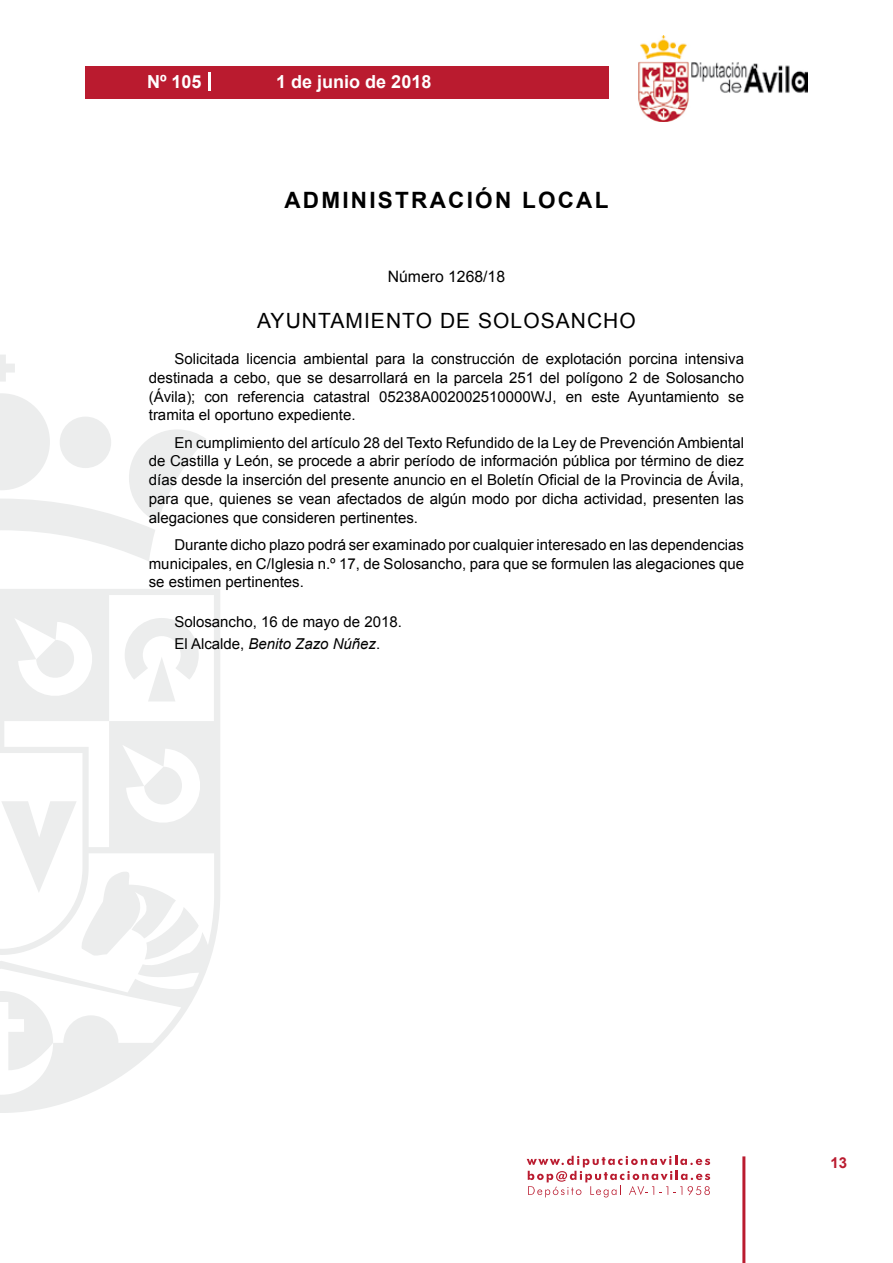
<style>
.page{position:relative;width:893px;height:1263px;background:#fff}
.page>*{position:absolute;margin:0;border:0;box-sizing:border-box;transform-origin:0 0}
.t1{font:700 22.5px "Arial";letter-spacing:.1em;color:#000}
.t2{font:21px "Arial";letter-spacing:.05em;color:#000}
.t3{font:700 18px "Arial";color:#fff}
.t4{font:15.75px "Arial";color:#000}
.t5{font:15px/18.8px "Arial";color:#000;text-align:justify}
.t6{font:700 15px "Arial";color:#ba1b2f}
.s1{font-style:italic}
</style>
<div class="page">
<svg style="left:527px;top:1156px;width:183px;height:41px"></svg>
<div style="left:85px;top:66px;width:523px;height:33px;background:#ba1b2f"></div>
<img style="left:638px;top:36px;width:170px;height:86px">
<hr style="left:742px;top:1156px;width:3px;height:107px;background:#ba1b2f">
<svg style="left:208px;top:72px;width:2px;height:18px"></svg>
<svg style="left:0;top:355px;width:15px;height:27px"></svg>
<svg style="left:0;top:393px;width:206px;height:168px"></svg>
<svg style="left:0;top:589px;width:220px;height:524px"></svg>
<svg style="left:36px;top:640px;width:40px;height:40px"></svg>
<svg style="left:125px;top:618px;width:74px;height:83px"></svg>
<svg style="left:0;top:991px;width:53px;height:79px"></svg>
<svg style="left:1px;top:767px;width:198px;height:192px"></svg>
<p class="t3" style="left:147px;top:69px;width:56px">Nº 105</p>
<p class="t3" style="left:276px;top:69px;width:157px">1 de junio de 2018</p>
<h1 class="t1" style="left:284px;top:185px;width:325px">ADMINISTRACIÓN LOCAL</h1>
<p class="t4" style="left:388px;top:266px;width:119px">Número 1268/18</p>
<h2 class="t2" style="left:257px;top:307px;width:380px">AYUNTAMIENTO DE SOLOSANCHO</h2>
<p class="t5" style="left:149px;top:350px;width:597px;text-indent:26px">Solicitada licencia ambiental para la construcción de explotación porcina intensiva destinada a cebo, que se desarrollará en la parcela 251 del polígono 2 de Solosancho (Ávila); con referencia catastral 05238A002002510000WJ, en este Ayuntamiento se tramita el oportuno expediente.</p>
<p class="t5" style="left:149px;top:433px;width:597px;text-indent:26px">En cumplimiento del artículo 28 del Texto Refundido de la Ley de Prevención Ambiental de Castilla y León, se procede a abrir período de información pública por término de diez días desde la inserción del presente anuncio en el Boletín Oficial de la Provincia de Ávila, para que, quienes se vean afectados de algún modo por dicha actividad, presenten las alegaciones que consideren pertinentes.</p>
<p class="t5" style="left:149px;top:535px;width:597px;text-indent:26px">Durante dicho plazo podrá ser examinado por cualquier interesado en las dependencias municipales, en C/Iglesia n.º 17, de Solosancho, para que se formulen las alegaciones que se estimen pertinentes.</p>
<p class="t5" style="left:174px;top:610px;width:229px;line-height:22.2px">Solosancho, 16 de mayo de 2018.<br>El Alcalde, <span class="s1">Benito Zazo Núñez</span>.</p>
<p class="t6" style="left:831px;top:1153px;width:18px">13</p>
</div>
